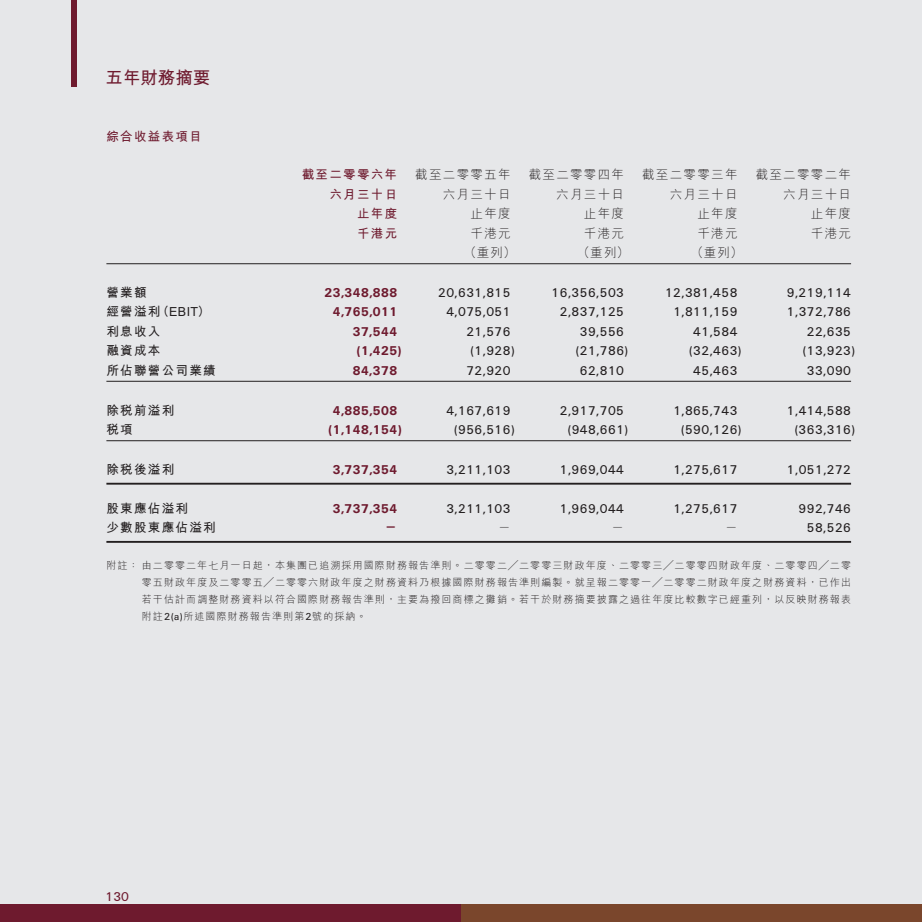
<style>
.page{position:relative;width:922px;height:922px;background:#fff}
.page>*{position:absolute;margin:0;border:0;box-sizing:border-box;transform-origin:0 0}
.t1{font:700 17.5px "M Hei";letter-spacing:-.005em;color:#6e1a2e}
.t2{font:12.5px "Univers BQ";letter-spacing:.035em;color:#231f20}
.t3{font:300 12.5px "M Hei";letter-spacing:.105em;color:#231f20}
.t4{font:700 12.5px "Univers BQ";letter-spacing:.035em;color:#6e1a2e}
.t5{font:700 12.5px "M Hei";letter-spacing:.105em;color:#231f20}
.t6{font:700 12.5px "M Hei";letter-spacing:.105em;color:#6e1a2e}
.t7{font:12.5px "Univers BQ";color:#6e1a2e}
.t8{font:800 12.5px "M Hei";color:#6e1a2e}
.t9{font:300 10px/16.9px "M Hei";letter-spacing:.11em;color:#231f20;text-align:justify}
.s1{font-family:"Univers BQ";font-weight:400}
</style>
<div class="page">
<div style="left:0;top:0;width:921px;height:921px;background:#e6e7e9"></div>
<div style="left:0;top:904px;width:461px;height:17px;background:#6e1a2e"></div>
<div style="left:461px;top:904px;width:460px;height:17px;background:#7a462c"></div>
<div style="left:71px;top:0;width:5px;height:87px;background:#6e1a2e"></div>
<hr style="left:106px;top:263px;width:744px;height:1px;background:#231f20">
<hr style="left:106px;top:381px;width:744px;height:1px;background:#231f20">
<hr style="left:106px;top:440px;width:744px;height:1px;background:#231f20">
<hr style="left:106px;top:482px;width:744px;height:2px;background:#231f20">
<hr style="left:106px;top:540px;width:744px;height:2px;background:#231f20">
<h1 class="t1" style="left:106px;top:70px;width:106px">五年財務摘要</h1>
<p class="t6" style="left:106px;top:131px;width:97px">綜合收益表項目</p>
<p class="t6" style="left:301px;top:170px;width:97px">截至二零零六年</p>
<p class="t3" style="left:415px;top:170px;width:97px">截至二零零五年</p>
<p class="t3" style="left:528px;top:170px;width:97px">截至二零零四年</p>
<p class="t3" style="left:642px;top:170px;width:97px">截至二零零三年</p>
<p class="t3" style="left:755px;top:170px;width:97px">截至二零零二年</p>
<p class="t6" style="left:329px;top:189px;width:69px">六月三十日</p>
<p class="t3" style="left:442px;top:189px;width:69px">六月三十日</p>
<p class="t3" style="left:556px;top:189px;width:69px">六月三十日</p>
<p class="t3" style="left:669px;top:189px;width:69px">六月三十日</p>
<p class="t3" style="left:783px;top:189px;width:69px">六月三十日</p>
<p class="t6" style="left:357px;top:209px;width:42px">止年度</p>
<p class="t3" style="left:470px;top:209px;width:42px">止年度</p>
<p class="t3" style="left:583px;top:209px;width:42px">止年度</p>
<p class="t3" style="left:697px;top:209px;width:42px">止年度</p>
<p class="t3" style="left:810px;top:209px;width:42px">止年度</p>
<p class="t6" style="left:357px;top:228px;width:42px">千港元</p>
<p class="t3" style="left:470px;top:228px;width:42px">千港元</p>
<p class="t3" style="left:583px;top:228px;width:42px">千港元</p>
<p class="t3" style="left:697px;top:228px;width:42px">千港元</p>
<p class="t3" style="left:810px;top:228px;width:42px">千港元</p>
<p class="t3" style="left:464px;top:247px;width:53px">（重列）</p>
<p class="t3" style="left:577px;top:247px;width:53px">（重列）</p>
<p class="t3" style="left:691px;top:247px;width:53px">（重列）</p>
<p class="t5" style="left:106px;top:287px;width:42px">營業額</p>
<p class="t4" style="left:324px;top:288px;width:74px">23,348,888</p>
<p class="t2" style="left:438px;top:288px;width:74px">20,631,815</p>
<p class="t2" style="left:551px;top:288px;width:74px">16,356,503</p>
<p class="t2" style="left:665px;top:288px;width:74px">12,381,458</p>
<p class="t2" style="left:786px;top:288px;width:66px">9,219,114</p>
<p class="t5" style="left:106px;top:307px;width:105px">經營溢利（EBIT）</p>
<p class="t4" style="left:333px;top:307px;width:66px">4,765,011</p>
<p class="t2" style="left:446px;top:307px;width:66px">4,075,051</p>
<p class="t2" style="left:559px;top:307px;width:66px">2,837,125</p>
<p class="t2" style="left:673px;top:307px;width:66px">1,811,159</p>
<p class="t2" style="left:786px;top:307px;width:66px">1,372,786</p>
<p class="t5" style="left:106px;top:326px;width:55px">利息收入</p>
<p class="t4" style="left:353px;top:327px;width:46px">37,544</p>
<p class="t2" style="left:466px;top:327px;width:46px">21,576</p>
<p class="t2" style="left:579px;top:327px;width:46px">39,556</p>
<p class="t2" style="left:693px;top:327px;width:46px">41,584</p>
<p class="t2" style="left:806px;top:327px;width:46px">22,635</p>
<p class="t5" style="left:106px;top:345px;width:55px">融資成本</p>
<p class="t4" style="left:356px;top:346px;width:47px">(1,425)</p>
<p class="t2" style="left:470px;top:346px;width:46px">(1,928)</p>
<p class="t2" style="left:575px;top:346px;width:54px">(21,786)</p>
<p class="t2" style="left:688px;top:346px;width:54px">(32,463)</p>
<p class="t2" style="left:802px;top:346px;width:54px">(13,923)</p>
<p class="t5" style="left:106px;top:365px;width:111px">所佔聯營公司業績</p>
<p class="t4" style="left:353px;top:365px;width:46px">84,378</p>
<p class="t2" style="left:466px;top:365px;width:46px">72,920</p>
<p class="t2" style="left:579px;top:365px;width:46px">62,810</p>
<p class="t2" style="left:693px;top:365px;width:46px">45,463</p>
<p class="t2" style="left:806px;top:365px;width:46px">33,090</p>
<p class="t5" style="left:106px;top:405px;width:69px">除稅前溢利</p>
<p class="t4" style="left:333px;top:405px;width:66px">4,885,508</p>
<p class="t2" style="left:446px;top:405px;width:66px">4,167,619</p>
<p class="t2" style="left:559px;top:405px;width:66px">2,917,705</p>
<p class="t2" style="left:673px;top:405px;width:66px">1,865,743</p>
<p class="t2" style="left:786px;top:405px;width:66px">1,414,588</p>
<p class="t5" style="left:106px;top:424px;width:28px">稅項</p>
<p class="t4" style="left:328px;top:425px;width:75px">(1,148,154)</p>
<p class="t2" style="left:453px;top:425px;width:63px">(956,516)</p>
<p class="t2" style="left:567px;top:425px;width:63px">(948,661)</p>
<p class="t2" style="left:680px;top:425px;width:63px">(590,126)</p>
<p class="t2" style="left:794px;top:425px;width:63px">(363,316)</p>
<p class="t5" style="left:106px;top:464px;width:69px">除稅後溢利</p>
<p class="t4" style="left:333px;top:465px;width:66px">3,737,354</p>
<p class="t2" style="left:446px;top:465px;width:66px">3,211,103</p>
<p class="t2" style="left:559px;top:465px;width:66px">1,969,044</p>
<p class="t2" style="left:673px;top:465px;width:66px">1,275,617</p>
<p class="t2" style="left:786px;top:465px;width:66px">1,051,272</p>
<p class="t5" style="left:106px;top:503px;width:83px">股東應佔溢利</p>
<p class="t4" style="left:333px;top:503px;width:66px">3,737,354</p>
<p class="t2" style="left:446px;top:504px;width:66px">3,211,103</p>
<p class="t2" style="left:559px;top:504px;width:66px">1,969,044</p>
<p class="t2" style="left:673px;top:504px;width:66px">1,275,617</p>
<p class="t2" style="left:798px;top:504px;width:54px">992,746</p>
<p class="t5" style="left:106px;top:522px;width:111px">少數股東應佔溢利</p>
<p class="t8" style="left:384px;top:522px;width:14px">－</p>
<p class="t3" style="left:498px;top:522px;width:14px">－</p>
<p class="t3" style="left:611px;top:522px;width:14px">－</p>
<p class="t3" style="left:724px;top:522px;width:14px">－</p>
<p class="t2" style="left:806px;top:523px;width:46px">58,526</p>
<p class="t9" style="left:142px;top:558px;width:710px;text-indent:-35px">附註：由二零零二年七月一日起，本集團已追溯採用國際財務報告準則。二零零二／二零零三財政年度、二零零三／二零零四財政年度、二零零四／二零零五財政年度及二零零五／二零零六財政年度之財務資料乃根據國際財務報告準則編製。就呈報二零零一／二零零二財政年度之財務資料，已作出若干估計而調整財務資料以符合國際財務報告準則，主要為撥回商標之攤銷。若干於財務摘要披露之過往年度比較數字已經重列，以反映財務報表附註<span class="s1">2(a)</span>所述國際財務報告準則第<span class="s1">2</span>號的採納。</p>
<p class="t7" style="left:105px;top:891px;width:25px">130</p>
</div>
